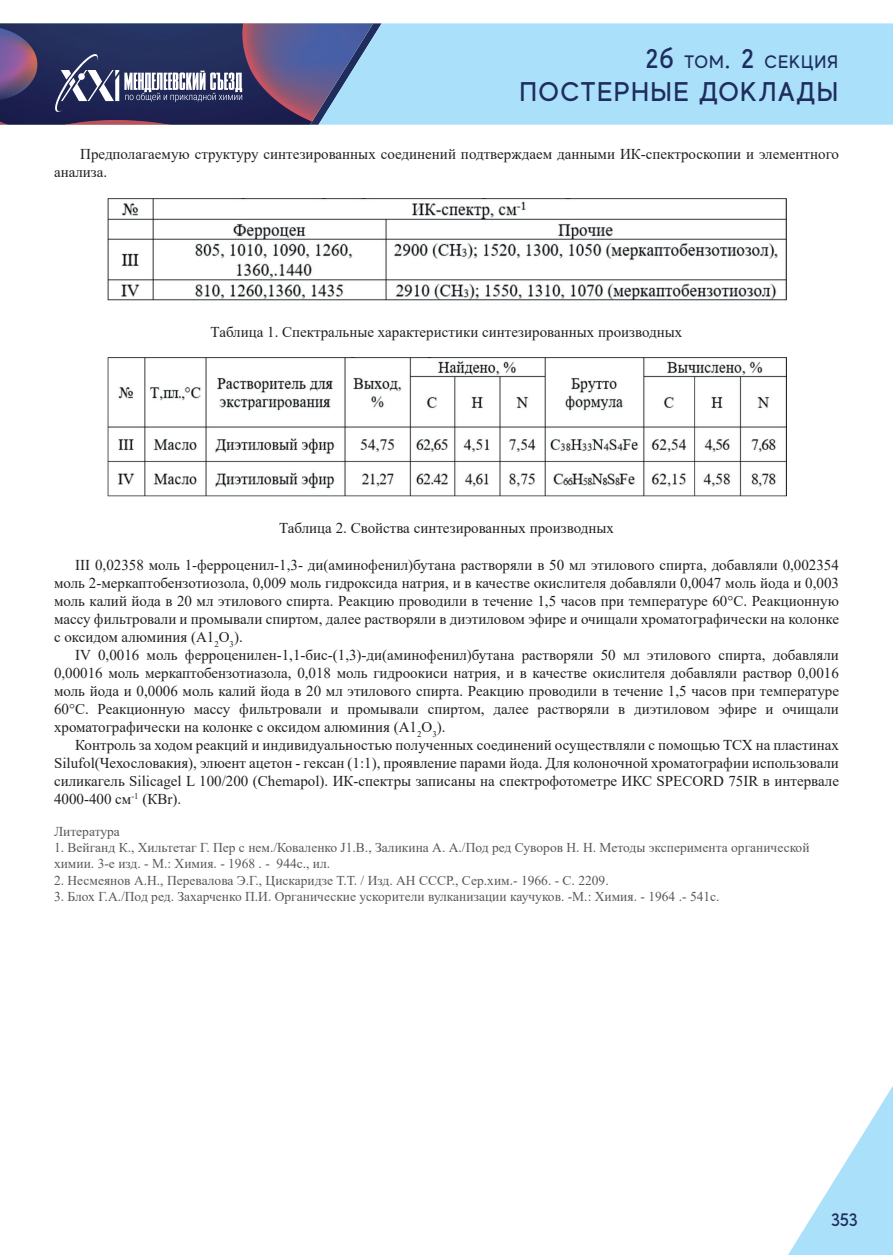
<style>
.page{position:relative;width:893px;height:1255px;background:#fff}
.page>*{position:absolute;margin:0;border:0;box-sizing:border-box;transform-origin:0 0}
.t1{font:500 27px "MADE Evolve Sans";letter-spacing:.05em;color:#1f2c5d}
.t2{font:500 18px "MADE Evolve Sans";letter-spacing:.05em;color:#1f2c5d}
.t3{font:15px/18px "Times New Roman";color:#231f20;text-align:justify}
.t4{font:13.5px/16.2px "Times New Roman";color:#57585a}
.s1{font-size:27px}
</style>
<div class="page">
<div style="left:382px;top:23px;width:511px;height:102px;background:#aae0f9"></div>
<svg style="left:788px;top:1086px;width:105px;height:168px"></svg>
<svg style="left:0;top:23px;width:382px;height:102px;background:#51547e"></svg>
<img style="left:107px;top:198px;width:680px;height:103px">
<img style="left:107px;top:358px;width:680px;height:139px">
<p class="t2" style="left:645px;top:51px;width:194px"><span class="s1">2б</span> ТОМ<span class="s1">. 2</span> СЕКЦИЯ</p>
<h1 class="t1" style="left:520px;top:74px;width:320px">ПОСТЕРНЫЕ ДОКЛАДЫ</h1>
<p class="t3" style="left:54px;top:145px;width:786px;text-indent:26px">Предполагаемую структуру синтезированных соединений подтверждаем данными ИК-спектроскопии и элементного анализа.</p>
<p class="t3" style="left:211px;top:322px;width:473px">Таблица 1. Спектральные характеристики синтезированных производных</p>
<p class="t3" style="left:279px;top:519px;width:336px">Таблица 2. Свойства синтезированных производных</p>
<p class="t3" style="left:54px;top:555px;width:786px;text-indent:21px">III 0,02358 моль 1-ферроценил-1,3- ди(аминофенил)бутана растворяли в 50 мл этилового спирта, добавляли 0,002354 моль 2-меркаптобензотиозола, 0,009 моль гидроксида натрия, и в качестве окислителя добавляли 0,0047 моль йода и 0,003 моль калий йода в 20 мл этилового спирта. Реакцию проводили в течение 1,5 часов при температуре 60°С. Реакционную массу фильтровали и промывали спиртом, далее растворяли в диэтиловом эфире и очищали хроматографически на колонке с оксидом алюминия (А1<sub>2</sub>О<sub>3</sub>).</p>
<p class="t3" style="left:54px;top:645px;width:786px;text-indent:21px">IV 0,0016 моль ферроценилен-1,1-бис-(1,3)-ди(аминофенил)бутана растворяли 50 мл этилового спирта, добавляли 0,00016 моль меркаптобензотиазола, 0,018 моль гидроокиси натрия, и в качестве окислителя добавляли раствор 0,0016 моль йода и 0,0006 моль калий йода в 20 мл этилового спирта. Реакцию проводили в течение 1,5 часов при температуре 60°С. Реакционную массу фильтровали и промывали спиртом, далее растворяли в диэтиловом эфире и очищали хроматографически на колонке с оксидом алюминия (А1<sub>2</sub>О<sub>3</sub>).</p>
<p class="t3" style="left:54px;top:735px;width:786px;text-indent:21px">Контроль за ходом реакций и индивидуальностью полученных соединений осуществляли с помощью ТСХ на пластинах Silufol(Чехословакия), элюент ацетон - гексан (1:1), проявление парами йода. Для колоночной хроматографии использовали силикагель Silicagel L 100/200 (Chemapol). ИК-спектры записаны на спектрофотометре ИКС SPECORD 75IR в интервале 4000-400 см<sup>-1</sup> (КВr).</p>
<p class="t4" style="left:54px;top:823px;width:67px">Литература</p>
<p class="t4" style="left:54px;top:839px;width:757px">1. Вейганд К., Хильтетаг Г. Пер с нем./Коваленко J1.В., Заликина А. А./Под ред Суворов Н. Н. Методы эксперимента органической химии. 3-е изд. - М.: Химия. - 1968 . - 944с., ил.</p>
<p class="t4" style="left:54px;top:871px;width:556px">2. Несмеянов А.Н., Перевалова Э.Г., Цискаридзе Т.Т. / Изд. АН СССР., Сер.хим.- 1966. - С. 2209.</p>
<p class="t4" style="left:54px;top:887px;width:667px">3. Блох Г.А./Под ред. Захарченко П.И. Органические ускорители вулканизации каучуков. -М.: Химия. - 1964 .- 541с.</p>
<p class="t2" style="left:831px;top:1208px;width:28px">353</p>
</div>
